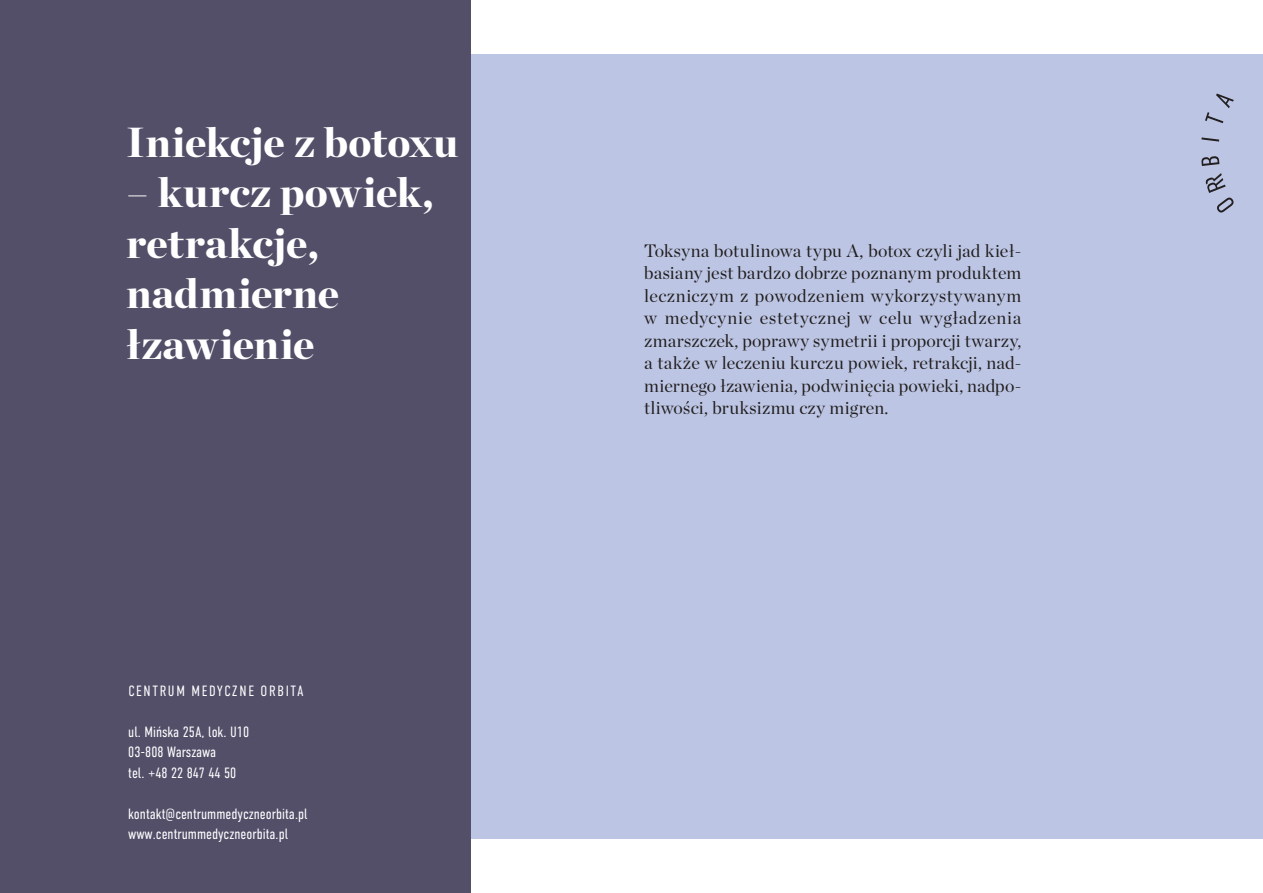
<style>
.page{position:relative;width:1263px;height:893px;background:#fff}
.page>*{position:absolute;margin:0;border:0;box-sizing:border-box;transform-origin:0 0}
.t1{font:900 42px/50.4px "Chronicle Display";color:#fff}
.t2{font:18px/22.5px "Chronicle Display";letter-spacing:.01em;color:#231f20;text-align:justify}
.t3{font:300 14.85px/20.4px "DIN Condensed";color:#fff}
.t4{font:300 14.85px "DIN Condensed";letter-spacing:.11em;color:#fff}
</style>
<div class="page">
<div style="left:463px;top:54px;width:800px;height:785px;background:#bcc6e4"></div>
<div style="left:0;top:0;width:471px;height:893px;background:#534f69"></div>
<svg style="left:1201px;top:156px;width:18px;height:10px"></svg>
<svg style="left:1201px;top:137px;width:18px;height:5px"></svg>
<svg style="left:1205px;top:94px;width:29px;height:29px"></svg>
<svg style="left:1205px;top:173px;width:29px;height:40px"></svg>
<h1 class="t1" style="left:126px;top:114px;width:334px">Iniekcje z botoxu</h1>
<h1 class="t1" style="left:126px;top:165px;width:309px">– kurcz powiek, retrakcje, nadmierne łzawienie</h1>
<p class="t4" style="left:128px;top:682px;width:177px">CENTRUM MEDYCZNE ORBITA</p>
<p class="t3" style="left:128px;top:721px;width:122px">ul. Mińska 25A, lok. U10<br>03-808 Warszawa<br>tel. +48 22 847 44 50</p>
<p class="t3" style="left:128px;top:803px;width:181px">kontakt@centrummedyczneorbita.pl www.centrummedyczneorbita.pl</p>
<p class="t2" style="left:644px;top:238px;width:379px">Toksyna botulinowa typu A, botox czyli jad kieł&shy;basiany jest bardzo dobrze poznanym produktem leczniczym z powodzeniem wykorzystywanym w medycynie estetycznej w celu wygładzenia zmarszczek, poprawy symetrii i proporcji twarzy, a także w leczeniu kurczu powiek, retrakcji, nad&shy;miernego łzawienia, podwinięcia powieki, nadpo&shy;tliwości, bruksizmu czy migren.</p>
</div>
